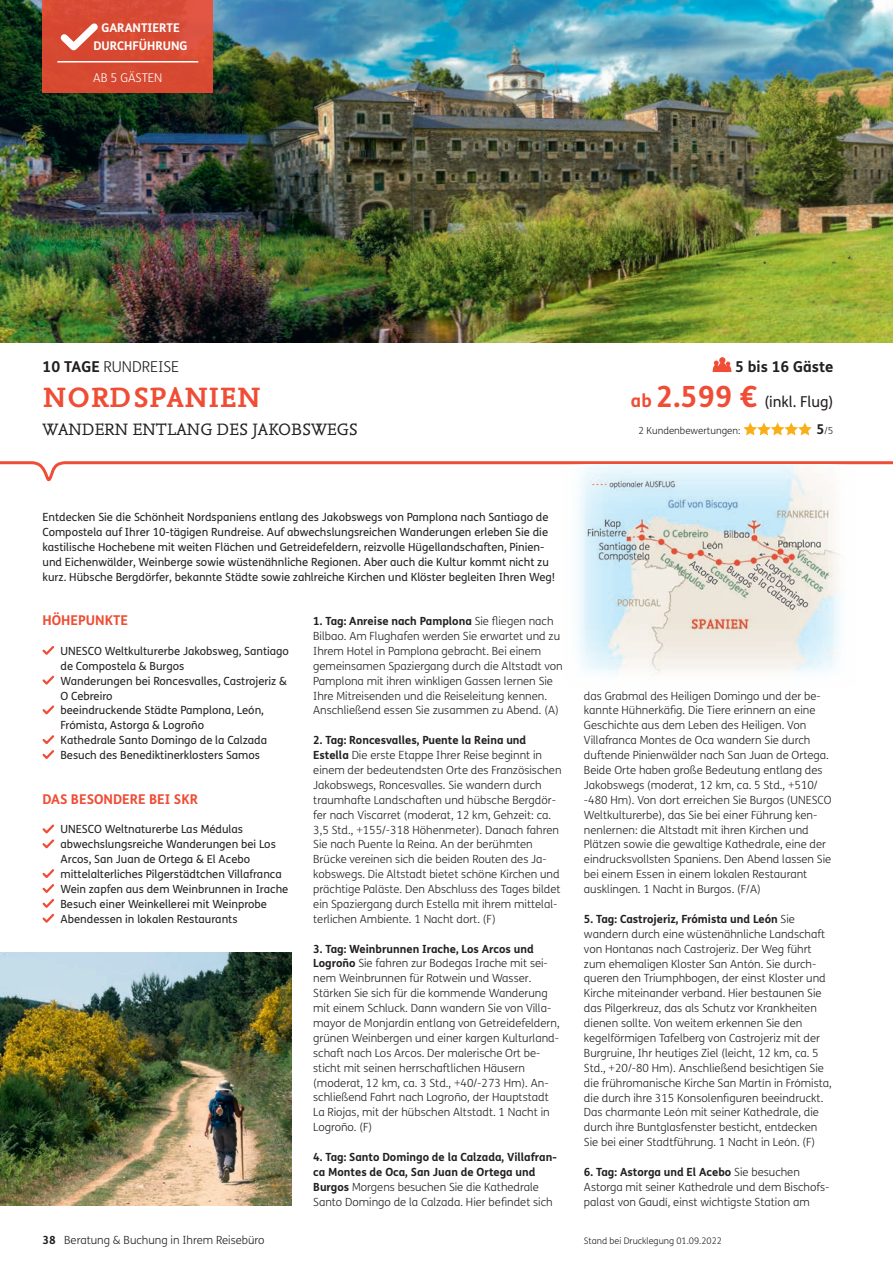
<style>
.page{position:relative;width:893px;height:1263px;background:#fff}
.page>*{position:absolute;margin:0;border:0;box-sizing:border-box;transform-origin:0 0}
.t1{font:700 29.25px "Nexus Mix Pro";letter-spacing:.01em;color:#ef4d35}
.t2{font:17.25px "Nexus Mix Pro";letter-spacing:.01em;color:#231f20}
.t3{font:15px "FS Me";color:#231f20}
.t4{font:300 15px "FS Me";color:#231f20}
.t5{font:700 15px "FS Me";color:#231f20}
.t6{font:700 13.5px "FS Me";color:#ef4d35}
.t7{font:700 12px/18px "FS Me";color:#fff;text-align:center}
.t8{font:300 12px "FS Me";color:#fff}
.t9{font:300 11.25px/14.9px "FS Me";color:#231f20}
.t10{font:11.25px/14.9px "FS Me";color:#231f20}
.t11{font:700 11.25px/14.9px "FS Me";color:#231f20}
.t12{font:300 9.75px "FS Me";color:#231f20}
.t13{font:300 9px "FS Me";color:#231f20}
.s1{font-weight:700}
.s2{font-weight:700;font-size:18px;color:#ef4d35}
.s3{font-weight:700;font-size:29.25px;color:#ef4d35}
.s4{font-weight:700;font-size:13.5px}
.s5{font-weight:300}
</style>
<div class="page">
<svg style="left:0;top:461px;width:893px;height:21px"></svg>
<img style="left:563px;top:464px;width:293px;height:211px">
<img style="left:0;top:0;width:893px;height:342px">
<div style="left:43px;top:0;width:170px;height:92px;background:linear-gradient(to right,#d64830,#da4d38)"></div>
<hr style="left:57px;top:61px;width:141px;height:2px;background:#fff">
<svg style="left:54px;top:17px;width:50px;height:40px;background:#dd6653"></svg>
<svg style="left:42px;top:646px;width:12px;height:9px"></svg>
<svg style="left:42px;top:675px;width:13px;height:10px"></svg>
<svg style="left:42px;top:705px;width:13px;height:10px"></svg>
<svg style="left:42px;top:735px;width:13px;height:24px"></svg>
<svg style="left:42px;top:824px;width:13px;height:25px"></svg>
<svg style="left:42px;top:869px;width:13px;height:54px"></svg>
<svg style="left:712px;top:357px;width:20px;height:15px"></svg>
<svg style="left:743px;top:422px;width:69px;height:13px"></svg>
<img style="left:0;top:952px;width:292px;height:253px">
<p class="t7" style="left:94px;top:19px;width:96px">GARANTIERTE<br>DURCHFÜHRUNG</p>
<p class="t8" style="left:93px;top:69px;width:71px">AB 5 GÄSTEN</p>
<h3 class="t4" style="left:43px;top:356px;width:138px"><span class="s1">10 TAGE</span> RUNDREISE</h3>
<h1 class="t1" style="left:43px;top:375px;width:220px">NORDSPANIEN</h1>
<h2 class="t2" style="left:43px;top:416px;width:316px">WANDERN ENTLANG DES JAKOBSWEGS</h2>
<h3 class="t5" style="left:735px;top:355px;width:100px">5 bis 16 Gäste</h3>
<h3 class="t3" style="left:631px;top:392px;width:204px"><span class="s2">ab</span> <span class="s3">2.599 €</span> (inkl. Flug)</h3>
<p class="t12" style="left:638px;top:424px;width:104px">2 Kundenbewertungen:</p>
<p class="t12" style="left:817px;top:424px;width:18px"><span class="s4">5</span>/5</p>
<p class="t10" style="left:43px;top:509px;width:514px">Entdecken Sie die Schönheit Nordspaniens entlang des Jakobswegs von Pamplona nach Santiago de Compostela auf Ihrer 10-tägigen Rundreise. Auf abwechslungsreichen Wanderungen erleben Sie die kastilische Hochebene mit weiten Flächen und Getreidefeldern, reizvolle Hügellandschaften, Pinien&shy;und Eichenwälder, Weinberge sowie wüstenähnliche Regionen. Aber auch die Kultur kommt nicht zu kurz. Hübsche Bergdörfer, bekannte Städte sowie zahlreiche Kirchen und Klöster begleiten Ihren Weg!</p>
<p class="t6" style="left:43px;top:610px;width:87px">HÖHEPUNKTE</p>
<p class="t10" style="left:61px;top:643px;width:230px">UNESCO Weltkulturerbe Jakobsweg, Santiago de Compostela &amp; Burgos<br>Wanderungen bei Roncesvalles, Castrojeriz &amp; O Cebreiro<br>beeindruckende Städte Pamplona, León, Frómista, Astorga &amp; Logroño<br>Kathedrale Santo Domingo de la Calzada Besuch des Benediktinerklosters Samos</p>
<p class="t6" style="left:43px;top:788px;width:157px">DAS BESONDERE BEI SKR</p>
<p class="t10" style="left:61px;top:822px;width:229px">UNESCO Weltnaturerbe Las Médulas abwechslungsreiche Wanderungen bei Los Arcos, San Juan de Ortega &amp; El Acebo mittelalterliches Pilgerstädtchen Villafranca Wein zapfen aus dem Weinbrunnen in Irache Besuch einer Weinkellerei mit Weinprobe Abendessen in lokalen Restaurants</p>
<p class="t9" style="left:43px;top:1232px;width:224px"><span class="s1">38</span> Beratung &amp; Buchung in Ihrem Reisebüro</p>
<p class="t9" style="left:313px;top:613px;width:251px"><span class="s1">1. Tag: Anreise nach Pamplona</span> Sie fliegen nach Bilbao. Am Flughafen werden Sie erwartet und zu Ihrem Hotel in Pamplona gebracht. Bei einem gemeinsamen Spaziergang durch die Altstadt von Pamplona mit ihren winkligen Gassen lernen Sie Ihre Mitreisenden und die Reiseleitung kennen.<br>Anschließend essen Sie zusammen zu Abend. (A)</p>
<p class="t9" style="left:313px;top:732px;width:250px"><span class="s1">2. Tag: Roncesvalles, Puente la Reina und Estella</span> Die erste Etappe Ihrer Reise beginnt in einem der bedeutendsten Orte des Französischen Jakobswegs, Roncesvalles. Sie wandern durch traumhafte Landschaften und hübsche Bergdör&shy;fer nach Viscarret (moderat, 12 km, Gehzeit: ca.<br>3,5 Std., +155/-318 Höhenmeter). Danach fahren Sie nach Puente la Reina. An der berühmten Brücke vereinen sich die beiden Routen des Ja&shy;kobswegs. Die Altstadt bietet schöne Kirchen und prächtige Paläste. Den Abschluss des Tages bildet ein Spaziergang durch Estella mit ihrem mittelal&shy;terlichen Ambiente. 1 Nacht dort. (F)</p>
<p class="t9" style="left:313px;top:941px;width:248px"><span class="s1">3. Tag: Weinbrunnen Irache, Los Arcos und Logroño</span> Sie fahren zur Bodegas Irache mit sei&shy;nem Weinbrunnen für Rotwein und Wasser.<br>Stärken Sie sich für die kommende Wanderung mit einem Schluck. Dann wandern Sie von Villa&shy;mayor de Monjardín entlang von Getreidefeldern, grünen Weinbergen und einer kargen Kulturland&shy;schaft nach Los Arcos. Der malerische Ort be&shy;sticht mit seinen herrschaftlichen Häusern (moderat, 12 km, ca. 3 Std., +40/-273 Hm). An&shy;schließend Fahrt nach Logroño, der Hauptstadt La Riojas, mit der hübschen Altstadt. 1 Nacht in Logroño. (F)</p>
<p class="t11" style="left:313px;top:1149px;width:245px">4. Tag: Santo Domingo de la Calzada, Villafran&shy;ca Montes de Oca, San Juan de Ortega und Burgos <span class="s5">Morgens besuchen Sie die Kathedrale Santo Domingo de la Calzada. Hier befindet sich</span></p>
<p class="t9" style="left:584px;top:688px;width:249px">das Grabmal des Heiligen Domingo und der be&shy;kannte Hühnerkäfig. Die Tiere erinnern an eine Geschichte aus dem Leben des Heiligen. Von Villafranca Montes de Oca wandern Sie durch duftende Pinienwälder nach San Juan de Ortega.<br>Beide Orte haben große Bedeutung entlang des Jakobswegs (moderat, 12 km, ca. 5 Std., +510/ -480 Hm). Von dort erreichen Sie Burgos (UNESCO Weltkulturerbe), das Sie bei einer Führung ken&shy;nenlernen: die Altstadt mit ihren Kirchen und Plätzen sowie die gewaltige Kathedrale, eine der eindrucksvollsten Spaniens. Den Abend lassen Sie bei einem Essen in einem lokalen Restaurant ausklingen. 1 Nacht in Burgos. (F/A)</p>
<p class="t9" style="left:584px;top:911px;width:249px"><span class="s1">5. Tag: Castrojeriz, Frómista und León</span> Sie wandern durch eine wüstenähnliche Landschaft von Hontanas nach Castrojeriz. Der Weg führt zum ehemaligen Kloster San Antón. Sie durch&shy;queren den Triumphbogen, der einst Kloster und Kirche miteinander verband. Hier bestaunen Sie das Pilgerkreuz, das als Schutz vor Krankheiten dienen sollte. Von weitem erkennen Sie den kegelförmigen Tafelberg von Castrojeriz mit der Burgruine, Ihr heutiges Ziel (leicht, 12 km, ca. 5<br>Std., +20/-80 Hm). Anschließend besichtigen Sie die frühromanische Kirche San Martín in Frómista, die durch ihre 315 Konsolenfiguren beeindruckt.<br>Das charmante León mit seiner Kathedrale, die durch ihre Buntglasfenster besticht, entdecken Sie bei einer Stadtführung. 1 Nacht in León. (F)</p>
<p class="t9" style="left:584px;top:1164px;width:247px"><span class="s1">6. Tag: Astorga und El Acebo</span> Sie besuchen<br>Astorga mit seiner Kathedrale und dem Bischofs&shy;palast von Gaudí, einst wichtigste Station am</p>
<p class="t13" style="left:584px;top:1234px;width:140px">Stand bei Drucklegung 01.09.2022</p>
</div>
